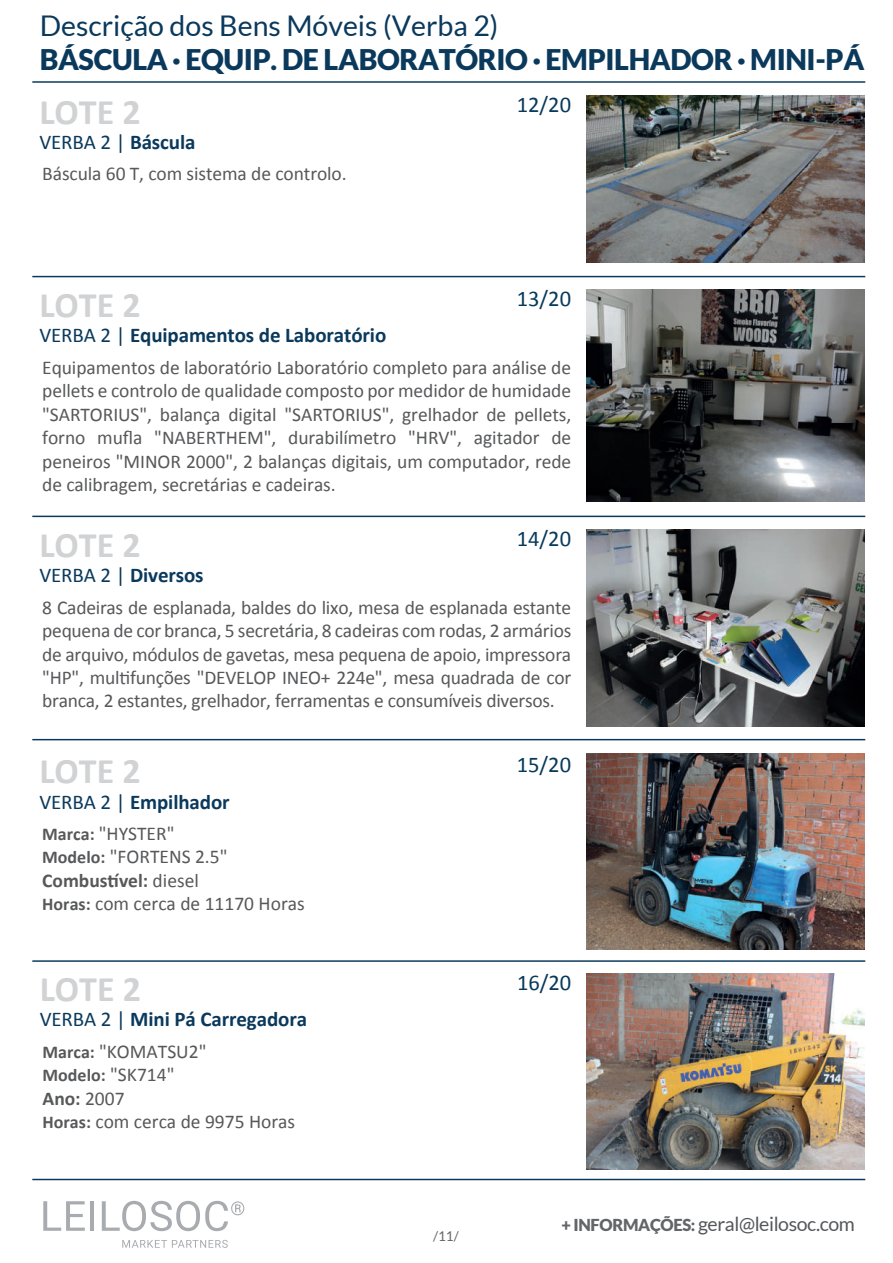
<style>
.page{position:relative;width:893px;height:1263px;background:#fff}
.page>*{position:absolute;margin:0;border:0;box-sizing:border-box;transform-origin:0 0}
.t1{font:700 36px "Calibri";color:#d1d2d4}
.t2{font:900 28.5px "Lato";letter-spacing:-.015em;color:#0a395c}
.t3{font:28.5px "Lato";color:#0a395c}
.t4{font:22.5px "Calibri";color:#07395b}
.t5{font:700 21px "Calibri";letter-spacing:-.005em;color:#0a395c}
.t6{font:21px "Calibri";letter-spacing:-.005em;color:#0a395c}
.t7{font:19.5px/23.4px "Calibri";letter-spacing:-.005em;color:#57585a;text-align:justify}
.t8{font:19.5px "Lato";letter-spacing:-.02em;color:#55575c}
.t9{font:700 18px "Calibri";color:#57585a}
.t10{font:13.5px "Lato";color:#636568}
.s1{font-weight:700}
.s2{font-weight:400}
.s3{font-weight:700;font-size:18px}
.s4{font-weight:400;font-size:19.5px}
.s5{font-weight:900;font-size:16.5px;color:#636568}
</style>
<div class="page">
<svg style="left:43px;top:1201px;width:42px;height:30px"></svg>
<hr style="left:90px;top:1201px;width:4px;height:30px;background:#a8abaf">
<svg style="left:102px;top:1201px;width:142px;height:30px"></svg>
<svg style="left:122px;top:1240px;width:106px;height:8px"></svg>
<hr style="left:32px;top:81px;width:833px;height:2px;background:#0a395c">
<hr style="left:32px;top:1179px;width:833px;height:1px;background:#0a395c">
<hr style="left:32px;top:276px;width:833px;height:1px;background:#0a395c">
<img style="left:587px;top:290px;width:277px;height:211px">
<hr style="left:32px;top:516px;width:833px;height:1px;background:#0a395c">
<img style="left:587px;top:95px;width:277px;height:168px">
<hr style="left:32px;top:739px;width:833px;height:1px;background:#0a395c">
<hr style="left:32px;top:960px;width:833px;height:2px;background:#0a395c">
<img style="left:587px;top:530px;width:277px;height:196px">
<img style="left:587px;top:753px;width:277px;height:196px">
<img style="left:587px;top:973px;width:277px;height:196px">
<h2 class="t3" style="left:40px;top:10px;width:460px">Descrição dos Bens Móveis (Verba 2)</h2>
<h2 class="t2" style="left:40px;top:43px;width:826px">BÁSCULA · EQUIP. DE LABORATÓRIO · EMPILHADOR · MINI-PÁ</h2>
<h1 class="t1" style="left:39px;top:86px;width:103px">LOTE 2</h1>
<p class="t6" style="left:39px;top:129px;width:158px">VERBA 2 | <span class="s1">Báscula</span></p>
<p class="t7" style="left:42px;top:161px;width:306px">Báscula 60 T, com sistema de controlo.</p>
<p class="t4" style="left:517px;top:91px;width:56px">12/20</p>
<p class="t4" style="left:517px;top:284px;width:56px">13/20</p>
<h1 class="t1" style="left:39px;top:280px;width:103px">LOTE 2</h1>
<p class="t5" style="left:39px;top:321px;width:348px"><span class="s2">VERBA 2 |</span> Equipamentos de Laboratório</p>
<p class="t7" style="left:42px;top:355px;width:531px">Equipamentos de laboratório Laboratório completo para análise de pellets e controlo de qualidade composto por medidor de humidade "SARTORIUS", balança digital "SARTORIUS", grelhador de pellets, forno mufla "NABERTHEM", durabilímetro "HRV", agitador de peneiros "MINOR 2000", 2 balanças digitais, um computador, rede de calibragem, secretárias e cadeiras.</p>
<p class="t4" style="left:517px;top:524px;width:56px">14/20</p>
<h1 class="t1" style="left:39px;top:519px;width:103px">LOTE 2</h1>
<p class="t5" style="left:39px;top:560px;width:166px"><span class="s2">VERBA 2 |</span> Diversos</p>
<p class="t7" style="left:42px;top:595px;width:531px">8 Cadeiras de esplanada, baldes do lixo, mesa de esplanada estante pequena de cor branca, 5 secretária, 8 cadeiras com rodas, 2 armários de arquivo, módulos de gavetas, mesa pequena de apoio, impressora "HP", multifunções "DEVELOP INEO+ 224e", mesa quadrada de cor branca, 2 estantes, grelhador, ferramentas e consumíveis diversos.</p>
<h1 class="t1" style="left:39px;top:746px;width:103px">LOTE 2</h1>
<p class="t5" style="left:39px;top:787px;width:192px"><span class="s2">VERBA 2 |</span> Empilhador</p>
<p class="t7" style="left:42px;top:821px;width:264px;text-align:left"><span class="s3">Marca:</span> "HYSTER"<br><span class="s3">Modelo:</span> "FORTENS 2.5"<br><span class="s1">Combustível:</span> diesel<br><span class="s3">Horas:</span> com cerca de 11170 Horas</p>
<h1 class="t1" style="left:40px;top:963px;width:103px">LOTE 2</h1>
<p class="t5" style="left:40px;top:1004px;width:269px"><span class="s2">VERBA 2 |</span> Mini Pá Carregadora</p>
<p class="t7" style="left:43px;top:1039px;width:165px"><span class="s3">Marca:</span> "KOMATSU2"</p>
<p class="t9" style="left:43px;top:1062px;width:133px">Modelo: <span class="s4">"SK714"</span></p>
<p class="t7" style="left:43px;top:1085px;width:254px"><span class="s1">Ano:</span> 2007<br><span class="s3">Horas:</span> com cerca de 9975 Horas</p>
<p class="t4" style="left:517px;top:750px;width:56px">15/20</p>
<p class="t4" style="left:517px;top:968px;width:56px">16/20</p>
<p class="t10" style="left:433px;top:1229px;width:27px">/11/</p>
<p class="t8" style="left:561px;top:1213px;width:295px"><span class="s5">+ INFORMAÇÕES:</span> geral@leilosoc.com</p>
</div>
